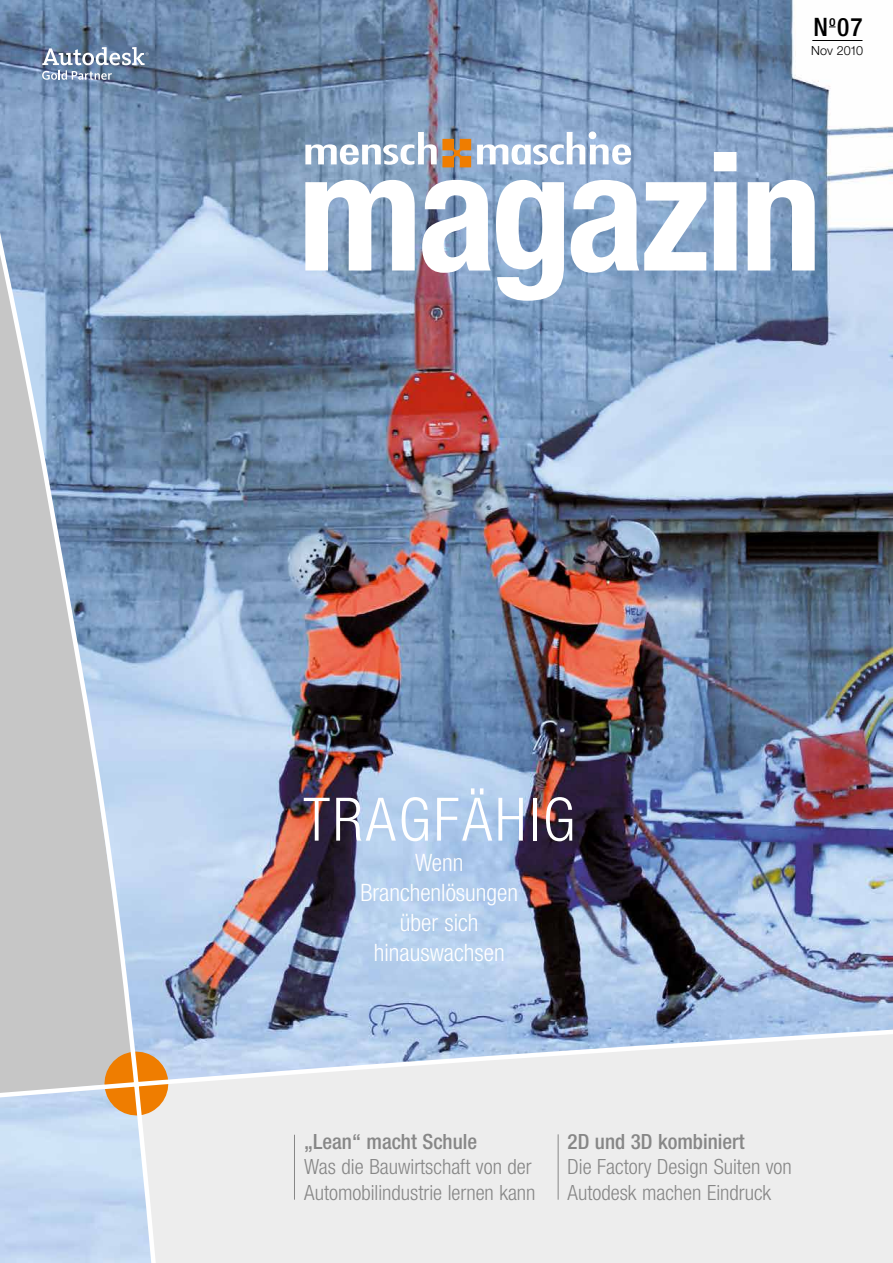
<style>
.page{position:relative;width:893px;height:1263px;background:#fff}
.page>*{position:absolute;margin:0;border:0;box-sizing:border-box;transform-origin:0 0}
.t1{font:700 condensed 164.1px "Helvetica Neue";letter-spacing:-.03em;color:#fff}
.t2{font:300 condensed 60px "Helvetica Neue";letter-spacing:.05em;color:#fff}
.t3{font:500 condensed 25.35px "Helvetica Neue";color:#000}
.t4{font:300 condensed 24px/30px "Helvetica Neue";color:#fff;text-align:center}
.t5{font:300 condensed 21px/25.2px "Helvetica Neue";color:#878787}
.t6{font:500 condensed 21px "Helvetica Neue";color:#878787}
.t7{font:300 12.6px "Helvetica Neue";color:#000}
</style>
<div class="page">
<img style="left:0;top:0;width:892px;height:1263px">
<hr style="left:558px;top:1134px;width:1px;height:66px;background:#878787">
<hr style="left:294px;top:1135px;width:1px;height:65px;background:#878787">
<svg style="left:42px;top:47px;width:106px;height:33px"></svg>
<svg style="left:477px;top:132px;width:154px;height:33px"></svg>
<svg style="left:305px;top:132px;width:166px;height:35px"></svg>
<hr style="left:812px;top:40px;width:50px;height:1px;background:#000">
<p class="t3" style="left:813px;top:12px;width:51px">N<sup>o</sup>07</p>
<p class="t7" style="left:811px;top:43px;width:54px">Nov 2010</p>
<h1 class="t1" style="left:298px;top:113px;width:526px">magazin</h1>
<h2 class="t2" style="left:303px;top:785px;width:273px">TRAGFÄHIG</h2>
<p class="t4" style="left:360px;top:847px;width:159px">Wenn<br>Branchenlösungen über sich hinauswachsen</p>
<p class="t6" style="left:304px;top:1129px;width:174px">„Lean“ macht Schule</p>
<p class="t5" style="left:304px;top:1154px;width:233px">Was die Bauwirtschaft von der<br>Automobilindustrie lernen kann</p>
<p class="t6" style="left:568px;top:1129px;width:179px">2D und 3D kombiniert</p>
<p class="t5" style="left:568px;top:1154px;width:226px">Die Factory Design Suiten von<br>Autodesk machen Eindruck</p>
</div>
